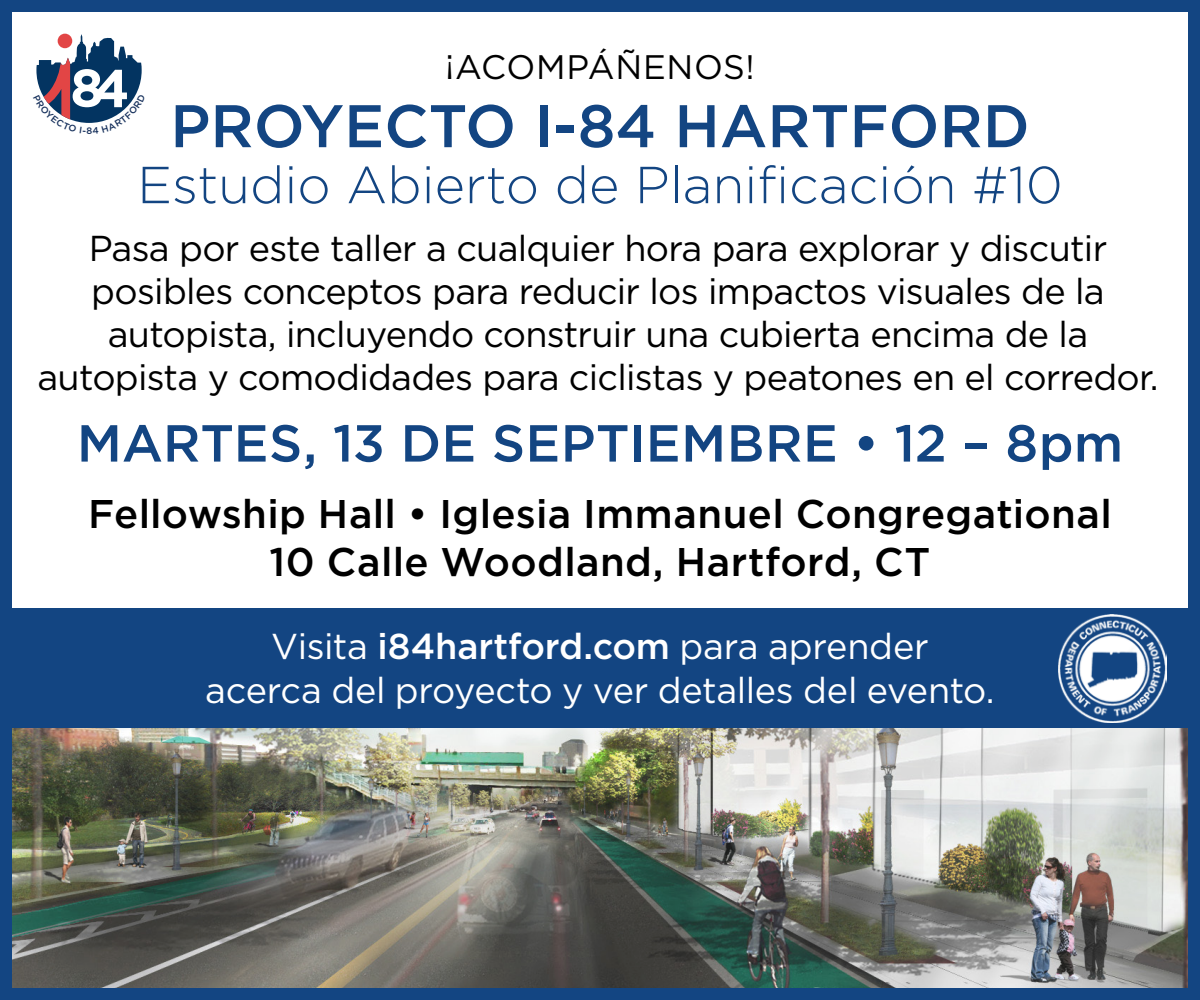
<style>
.page{position:relative;width:1200px;height:1000px;background:#fff}
.page>*{position:absolute;margin:0;border:0;box-sizing:border-box;transform-origin:0 0}
.t1{font:500 60px "Gotham";color:#134582}
.t2{font:300 52px "Gotham";color:#134582}
.Bold_Location_and_Ti{font:500 52px "Gotham";letter-spacing:.005em;color:#134582}
.Bold_Location_and_Ti-2{font:500 40px/48px "Gotham";letter-spacing:.01em;color:#000;text-align:center}
.bullets{font:36px/43.2px "Gotham";letter-spacing:-.02em;color:#000;text-align:center}
.t3{font:36px/43.2px "Gotham";letter-spacing:-.01em;color:#fff;text-align:center}
.Bold_Location_and_Ti-3{font:34px "Gotham";letter-spacing:.015em;color:#000}
.s1{font-weight:500}
</style>
<div class="page">
<img style="left:13px;top:728px;width:1174px;height:259px">
<div style="left:10px;top:608px;width:1180px;height:120px;background:#134582"></div>
<img style="left:1059px;top:615px;width:108px;height:108px">
<div style="left:0;top:0;width:1200px;height:1000px;border:12px solid #134582"></div>
<svg style="left:36px;top:34px;width:106px;height:89px"></svg>
<p class="Bold_Location_and_Ti-3" style="left:445px;top:46px;width:311px">¡ACOMPÁÑENOS!</p>
<p class="t1" style="left:170px;top:87px;width:861px">PROYECTO I-84 HARTFORD</p>
<p class="t2" style="left:137px;top:152px;width:927px">Estudio Abierto de Planificación #10</p>
<p class="bullets" style="left:37px;top:226px;width:1123px">Pasa por este taller a cualquier hora para explorar y discutir posibles conceptos para reducir los impactos visuales de la autopista, incluyendo construir una cubierta encima de la autopista y comodidades para ciclistas y peatones en el corredor.</p>
<p class="Bold_Location_and_Ti" style="left:77px;top:409px;width:1048px">MARTES, 13 DE SEPTIEMBRE • 12 – 8pm</p>
<p class="Bold_Location_and_Ti-2" style="left:88px;top:489px;width:1025px">Fellowship Hall • Iglesia Immanuel Congregational<br>10 Calle Woodland, Hartford, CT</p>
<p class="t3" style="left:205px;top:624px;width:791px">Visita <span class="s1">i84hartford.com</span> para aprender<br>acerca del proyecto y ver detalles del evento.</p>
</div>
